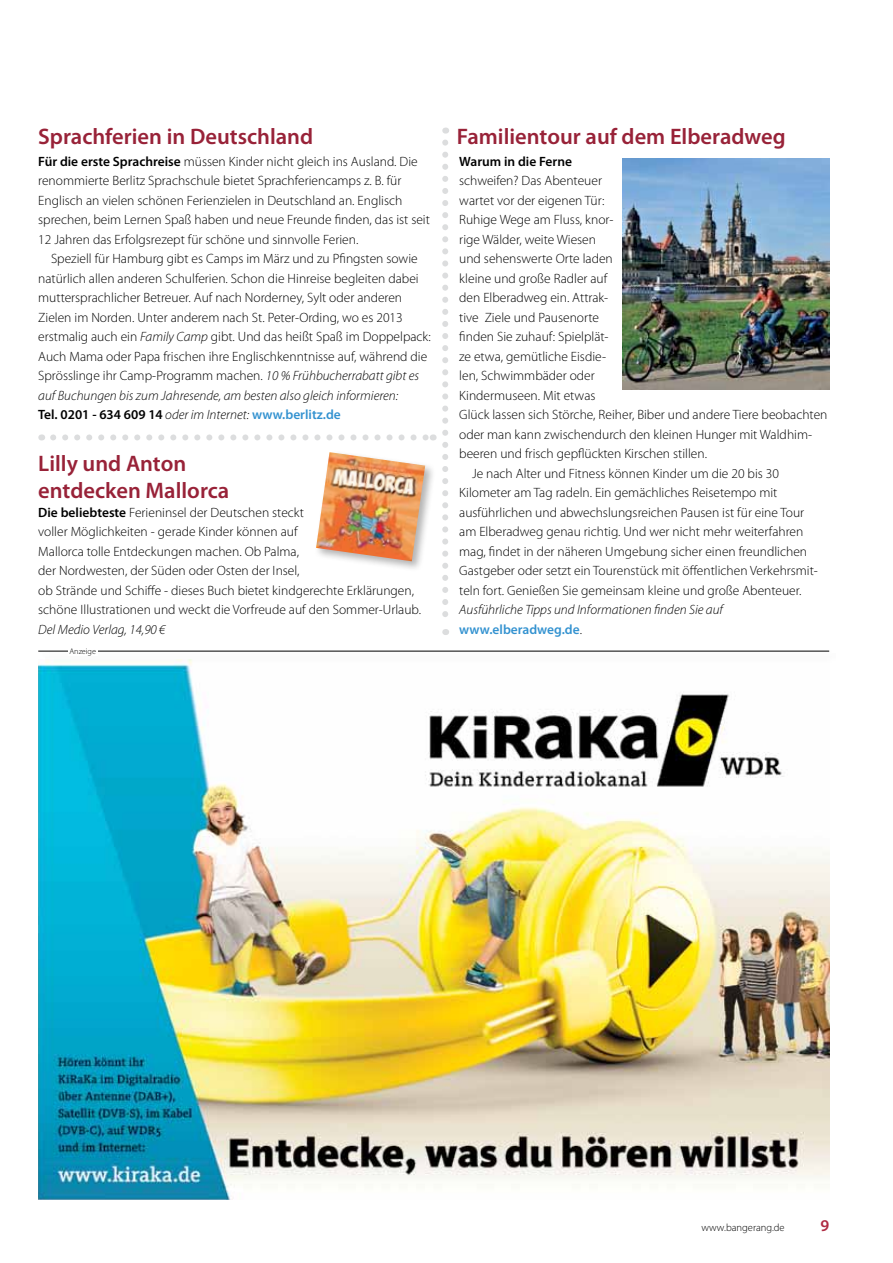
<style>
.page{position:relative;width:893px;height:1263px;background:#fff}
.page>*{position:absolute;margin:0;border:0;box-sizing:border-box;transform-origin:0 0}
.Z_Headline_15_pt_Sub{font:600 22.5px "Myriad Pro";color:#982238}
.t1{font:600 16.5px "Myriad Pro";color:#af2a42}
.Fließtext_mit_Einzug{font:300 13.5px/19.5px "Myriad Pro";color:#000}
.Fließtext_mit_Einzug-2{font:600 13.5px "Myriad Pro";color:#000}
.Fließtext_mit_Einzug-3{font:italic 300 13.5px "Myriad Pro";color:#000}
.Fließtext_mit_Einzug-4{font:600 13.5px "Myriad Pro";color:#3392d0}
.t2{font:300 10.5px "Myriad Pro";color:#000}
.Inhalt_bold{font:300 8.25px "Myriad Pro";color:#000}
.s1{font-weight:600}
.s2{font-style:italic}
.s3{font-weight:300;font-style:italic}
.s4{color:#3392d0}
.s5{font-weight:300;color:#000}
</style>
<div class="page">
<img style="left:622px;top:158px;width:207px;height:231px">
<div style="left:313px;top:450px;width:123px;height:122px;background:#000;opacity:.3"></div>
<img style="left:316px;top:452px;width:109px;height:109px">
<svg style="left:442px;top:142px;width:6px;height:493px"></svg>
<svg style="left:53px;top:434px;width:374px;height:6px"></svg>
<img style="left:38px;top:666px;width:791px;height:533px">
<div style="left:37px;top:648px;width:805px;height:18px;background:#000;opacity:.45"></div>
<hr style="left:38px;top:651px;width:791px;height:1px;background:#000">
<div style="left:68px;top:647px;width:30px;height:9px;background:#fff"></div>
<p class="Z_Headline_15_pt_Sub" style="left:38px;top:123px;width:276px">Sprachferien in Deutschland</p>
<p class="Fließtext_mit_Einzug" style="left:38px;top:151px;width:393px"><span class="s1">Für die erste Sprachreise</span> müssen Kinder nicht gleich ins Ausland. Die renommierte Berlitz Sprachschule bietet Sprachferiencamps z. B. für Englisch an vielen schönen Ferienzielen in Deutschland an. Englisch sprechen, beim Lernen Spaß haben und neue Freunde finden, das ist seit 12 Jahren das Erfolgsrezept für schöne und sinnvolle Ferien.</p>
<p class="Fließtext_mit_Einzug" style="left:38px;top:249px;width:394px;text-indent:13px">Speziell für Hamburg gibt es Camps im März und zu Pfingsten sowie natürlich allen anderen Schulferien. Schon die Hinreise begleiten dabei muttersprachlicher Betreuer. Auf nach Norderney, Sylt oder anderen Zielen im Norden. Unter anderem nach St. Peter-Ording, wo es 2013 erstmalig auch ein <span class="s2">Family Camp</span> gibt. Und das heißt Spaß im Doppelpack:<br>Auch Mama oder Papa frischen ihre Englischkenntnisse auf, während die Sprösslinge ihr Camp-Programm machen. <span class="s2">10 % Frühbucherrabatt gibt es auf Buchungen bis zum Jahresende, am besten also gleich informieren:</span></p>
<p class="Fließtext_mit_Einzug-2" style="left:38px;top:406px;width:304px">Tel. 0201 - 634 609 14 <span class="s3">oder im Internet:</span> <span class="s4">www.berlitz.de</span></p>
<p class="Z_Headline_15_pt_Sub" style="left:38px;top:449px;width:150px">Lilly und Anton</p>
<p class="Z_Headline_15_pt_Sub" style="left:38px;top:476px;width:193px">entdecken Mallorca</p>
<p class="Fließtext_mit_Einzug" style="left:38px;top:502px;width:384px"><span class="s1">Die beliebteste</span> Ferieninsel der Deutschen steckt<br>voller Möglichkeiten - gerade Kinder können auf<br>Mallorca tolle Entdeckungen machen. Ob Palma,<br>der Nordwesten, der Süden oder Osten der Insel,<br>ob Strände und Schiffe - dieses Buch bietet kindgerechte Erklärungen, schöne Illustrationen und weckt die Vorfreude auf den Sommer-Urlaub.<br><span class="s2">Del Medio Verlag, 14,90 €</span></p>
<p class="Inhalt_bold" style="left:69px;top:646px;width:28px">Anzeige</p>
<p class="Z_Headline_15_pt_Sub" style="left:457px;top:123px;width:330px">Familientour auf dem Elberadweg</p>
<p class="Fließtext_mit_Einzug" style="left:459px;top:151px;width:370px"><span class="s1">Warum in die Ferne<br></span>schweifen? Das Abenteuer<br>wartet vor der eigenen Tür:<br>Ruhige Wege am Fluss, knor-<br>rige Wälder, weite Wiesen<br>und sehenswerte Orte laden<br>kleine und große Radler auf<br>den Elberadweg ein. Attrak-<br>tive Ziele und Pausenorte<br>finden Sie zuhauf: Spielplät-<br>ze etwa, gemütliche Eisdie-<br>len, Schwimmbäder oder<br>Kindermuseen. Mit etwas<br>Glück lassen sich Störche, Reiher, Biber und andere Tiere beobachten oder man kann zwischendurch den kleinen Hunger mit Waldhim&shy;beeren und frisch gepflückten Kirschen stillen.</p>
<p class="Fließtext_mit_Einzug" style="left:459px;top:463px;width:360px;text-indent:13px">Je nach Alter und Fitness können Kinder um die 20 bis 30<br>Kilometer am Tag radeln. Ein gemächliches Reisetempo mit ausführlichen und abwechslungsreichen Pausen ist für eine Tour am Elberadweg genau richtig. Und wer nicht mehr weiterfahren mag, findet in der näheren Umgebung sicher einen freundlichen Gastgeber oder setzt ein Tourenstück mit öffentlichen Verkehrsmit&shy;teln fort. Genießen Sie gemeinsam kleine und große Abenteuer.</p>
<p class="Fließtext_mit_Einzug-3" style="left:459px;top:601px;width:265px">Ausführliche Tipps und Informationen finden Sie auf</p>
<p class="Fließtext_mit_Einzug-4" style="left:459px;top:620px;width:124px">www.elberadweg.de<span class="s5">.</span></p>
<p class="t2" style="left:702px;top:1221px;width:85px">www.bangerang.de</p>
<p class="t1" style="left:820px;top:1215px;width:10px">9</p>
</div>
